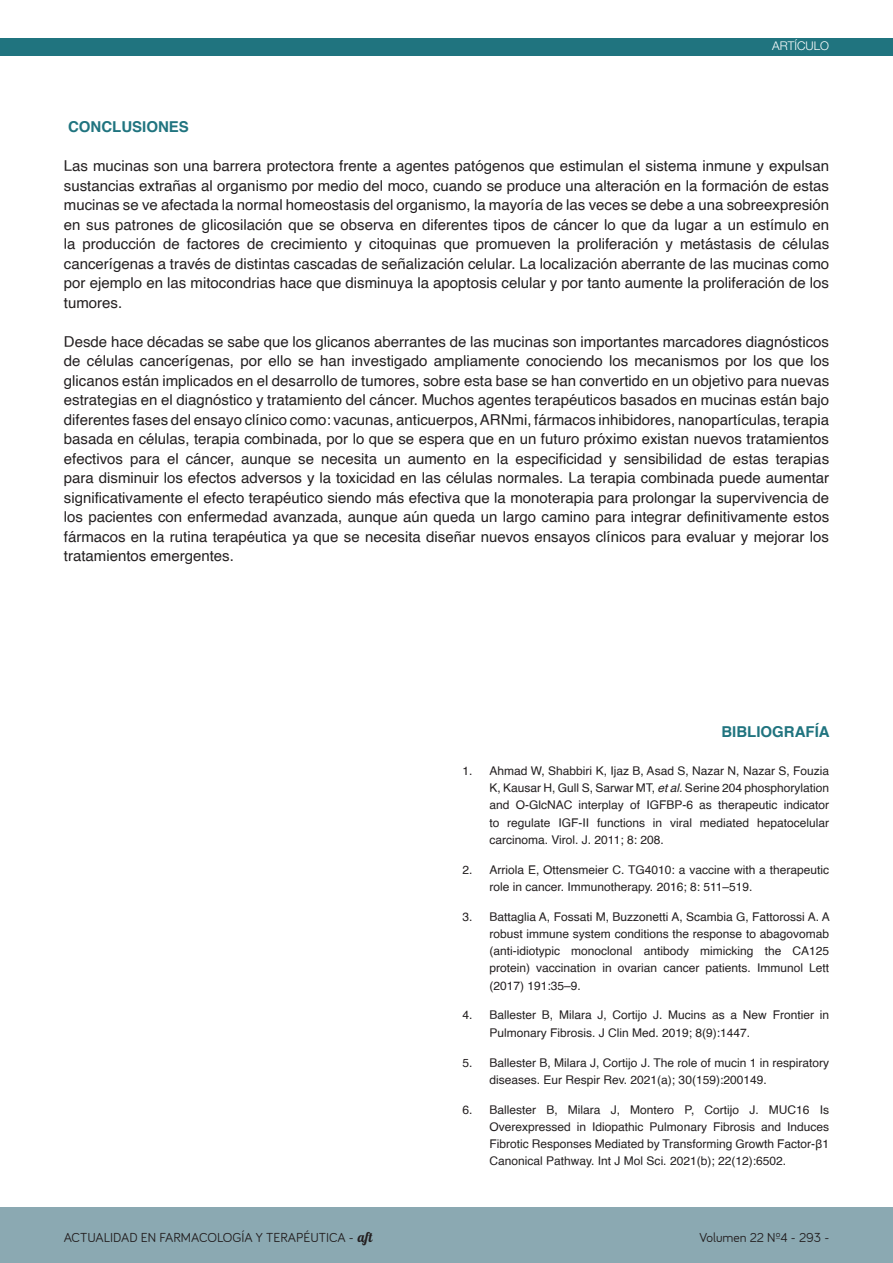
<style>
.page{position:relative;width:893px;height:1263px;background:#fff}
.page>*{position:absolute;margin:0;border:0;box-sizing:border-box;transform-origin:0 0}
.PÁRRAFO{font:15px/19.5px "Helvetica";color:#231f20;text-align:justify}
.PÁRRAFO-2{font:700 15px "Helvetica";color:#20747f}
.NUMERACIÓN{font:13.5px "Bariol";color:#231f20}
.t1{font:12px/17.1px "Helvetica";color:#231f20;text-align:justify}
.t2{font:300 12px "Helvetica Neue";color:#fff}
.s1{font-style:italic}
.s2{font-family:"Lobster 1.4"}
</style>
<div class="page">
<div style="left:0;top:1208px;width:893px;height:55px;background:#8ba9b2"></div>
<div style="left:0;top:38px;width:893px;height:17px;background:#20747f"></div>
<p class="t2" style="left:772px;top:38px;width:58px">ARTÍCULO</p>
<p class="PÁRRAFO-2" style="left:68px;top:115px;width:122px">CONCLUSIONES</p>
<p class="PÁRRAFO" style="left:64px;top:156px;width:767px">Las mucinas son una barrera protectora frente a agentes patógenos que estimulan el sistema inmune y expulsan sustancias extrañas al organismo por medio del moco, cuando se produce una alteración en la formación de estas mucinas se ve afectada la normal homeostasis del organismo, la mayoría de las veces se debe a una sobreexpresión en sus patrones de glicosilación que se observa en diferentes tipos de cáncer lo que da lugar a un estímulo en la producción de factores de crecimiento y citoquinas que promueven la proliferación y metástasis de células cancerígenas a través de distintas cascadas de señalización celular. La localización aberrante de las mucinas como por ejemplo en las mitocondrias hace que disminuya la apoptosis celular y por tanto aumente la proliferación de los tumores.</p>
<p class="PÁRRAFO" style="left:64px;top:332px;width:767px">Desde hace décadas se sabe que los glicanos aberrantes de las mucinas son importantes marcadores diagnósticos de células cancerígenas, por ello se han investigado ampliamente conociendo los mecanismos por los que los glicanos están implicados en el desarrollo de tumores, sobre esta base se han convertido en un objetivo para nuevas estrategias en el diagnóstico y tratamiento del cáncer. Muchos agentes terapéuticos basados en mucinas están bajo diferentes fases del ensayo clínico como: vacunas, anticuerpos, ARNmi, fármacos inhibidores, nanopartículas, terapia basada en células, terapia combinada, por lo que se espera que en un futuro próximo existan nuevos tratamientos efectivos para el cáncer, aunque se necesita un aumento en la especificidad y sensibilidad de estas terapias para disminuir los efectos adversos y la toxicidad en las células normales. La terapia combinada puede aumentar significativamente el efecto terapéutico siendo más efectiva que la monoterapia para prolongar la supervivencia de los pacientes con enfermedad avanzada, aunque aún queda un largo camino para integrar definitivamente estos fármacos en la rutina terapéutica ya que se necesita diseñar nuevos ensayos clínicos para evaluar y mejorar los tratamientos emergentes.</p>
<p class="PÁRRAFO-2" style="left:721px;top:719px;width:110px">BIBLIOGRAFÍA</p>
<p class="t1" style="left:489px;top:763px;width:341px;text-indent:-27px">1. Ahmad W, Shabbiri K, Ijaz B, Asad S, Nazar N, Nazar S, Fouzia K, Kausar H, Gull S, Sarwar MT, <span class="s1">et al.</span> Serine 204 phosphorylation and O-GlcNAC interplay of IGFBP-6 as therapeutic indicator to regulate IGF-II functions in viral mediated hepatocelular carcinoma. Virol. J. 2011; 8: 208.</p>
<p class="t1" style="left:489px;top:861px;width:341px;text-indent:-27px">2. Arriola E, Ottensmeier C. TG4010: a vaccine with a therapeutic role in cancer. Immunotherapy. 2016; 8: 511–519.</p>
<p class="t1" style="left:489px;top:908px;width:342px;text-indent:-27px">3. Battaglia A, Fossati M, Buzzonetti A, Scambia G, Fattorossi A. A robust immune system conditions the response to abagovomab (anti-idiotypic monoclonal antibody mimicking the CA125 protein) vaccination in ovarian cancer patients. Immunol Lett (2017) 191:35–9.</p>
<p class="t1" style="left:489px;top:1007px;width:341px;text-indent:-27px">4. Ballester B, Milara J, Cortijo J. Mucins as a New Frontier in<br>Pulmonary Fibrosis. J Clin Med. 2019; 8(9):1447.</p>
<p class="t1" style="left:489px;top:1054px;width:341px;text-indent:-27px">5. Ballester B, Milara J, Cortijo J. The role of mucin 1 in respiratory diseases. Eur Respir Rev. 2021(a); 30(159):200149.</p>
<p class="t1" style="left:489px;top:1101px;width:341px;text-indent:-27px">6. Ballester B, Milara J, Montero P, Cortijo J. MUC16 Is Overexpressed in Idiopathic Pulmonary Fibrosis and Induces Fibrotic Responses Mediated by Transforming Growth Factor-β1<br>Canonical Pathway. Int J Mol Sci. 2021(b); 22(12):6502.</p>
<p class="NUMERACIÓN" style="left:64px;top:1229px;width:310px">ACTUALIDAD EN FARMACOLOGÍA Y TERAPÉUTICA - <span class="s2">aft</span></p>
<p class="NUMERACIÓN" style="left:699px;top:1230px;width:131px">Volumen 22 Nº4 - 293 -</p>
</div>
